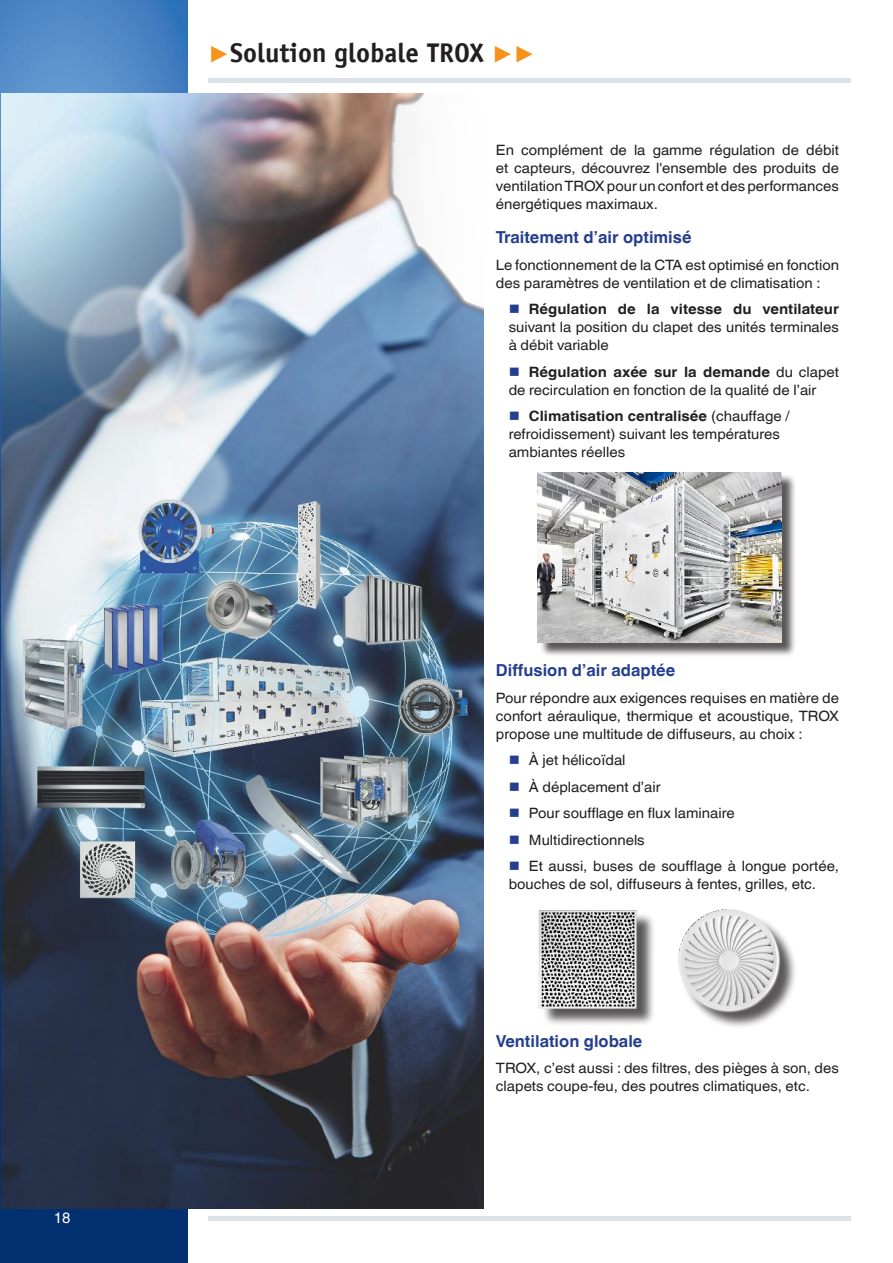
<style>
.page{position:relative;width:893px;height:1263px;background:#fff}
.page>*{position:absolute;margin:0;border:0;box-sizing:border-box;transform-origin:0 0}
.t1{font:700 27px "TROX Officina Sans";color:#231f20}
.t2{font:700 16.5px "TROX Helvetica";color:#253f8e}
.t3{font:15px "TROX Helvetica";color:#fff}
.t4{font:14.25px/18px "TROX Helvetica";color:#231f20;scale:1.05 1}
.s1{font-family:"TROX Helvetica";font-weight:400;color:#f7931d}
.s2{color:#253f8e}
.s3{font-weight:700}
</style>
<div class="page">
<img style="left:0;top:0;width:187px;height:1263px">
<img style="left:1px;top:93px;width:482px;height:1116px">
<div style="left:540px;top:474px;width:257px;height:183px;background:#231f20;opacity:.75"></div>
<img style="left:538px;top:472px;width:244px;height:170px">
<div style="left:680px;top:912px;width:118px;height:118px;background:#231f20;opacity:.75"></div>
<img style="left:678px;top:909px;width:106px;height:106px">
<div style="left:542px;top:912px;width:114px;height:115px;background:#231f20;opacity:.75"></div>
<img style="left:538px;top:910px;width:103px;height:102px">
<hr style="left:208px;top:79px;width:642px;height:4px;background:#dae2e7">
<div style="left:208px;top:1216px;width:642px;height:5px;background:#dae2e7"></div>
<p class="t3" style="left:54px;top:1209px;width:18px">18</p>
<p class="t1" style="left:208px;top:36px;width:329px"><span class="s1">▶</span>Solution globale TROX <span class="s1">▶▶</span></p>
<p class="t4" style="left:496px;top:141px;width:328px;text-align:justify">En complément de la gamme régulation de débit et capteurs, découvrez l'ensemble des produits de ventilationTROXpour un confort et des performances énergétiques maximaux.</p>
<p class="t2" style="left:496px;top:228px;width:197px">Traitement d’air optimisé</p>
<p class="t4" style="left:496px;top:256px;width:328px">Le fonctionnement de la CTA est optimisé en fonction des paramètres de ventilation et de climatisation :</p>
<p class="t4" style="left:509px;top:300px;width:316px;text-align:justify"><span class="s2">■</span> <span class="s3">Régulation de la vitesse du ventilateur </span>suivant la position du clapet des unités terminales à débit variable</p>
<p class="t4" style="left:509px;top:363px;width:316px"><span class="s2">■</span> <span class="s3">Régulation axée sur la demande</span> du clapet de recirculation en fonction de la qualité de l’air</p>
<p class="t4" style="left:509px;top:407px;width:269px"><span class="s2">■</span> <span class="s3">Climatisation centralisée</span> (chauffage / refroidissement) suivant les températures ambiantes réelles</p>
<p class="t2" style="left:496px;top:661px;width:181px">Diffusion d’air adaptée</p>
<p class="t4" style="left:496px;top:689px;width:328px;text-align:justify">Pour répondre aux exigences requises en matière de confort aéraulique, thermique et acoustique, TROX propose une multitude de diffuseurs, au choix :</p>
<p class="t4" style="left:509px;top:751px;width:113px"><span class="s2">■</span> À jet hélicoïdal</p>
<p class="t4" style="left:509px;top:778px;width:146px"><span class="s2">■</span> À déplacement d’air</p>
<p class="t4" style="left:509px;top:804px;width:217px"><span class="s2">■</span> Pour soufflage en flux laminaire</p>
<p class="t4" style="left:509px;top:831px;width:131px"><span class="s2">■</span> Multidirectionnels</p>
<p class="t4" style="left:509px;top:857px;width:316px"><span class="s2">■</span> Et aussi, buses de soufflage à longue portée, bouches de sol, diffuseurs à fentes, grilles, etc.</p>
<p class="t2" style="left:496px;top:1031px;width:148px">Ventilation globale</p>
<p class="t4" style="left:496px;top:1059px;width:328px">TROX, c’est aussi : des filtres, des pièges à son, des clapets coupe-feu, des poutres climatiques, etc.</p>
</div>
